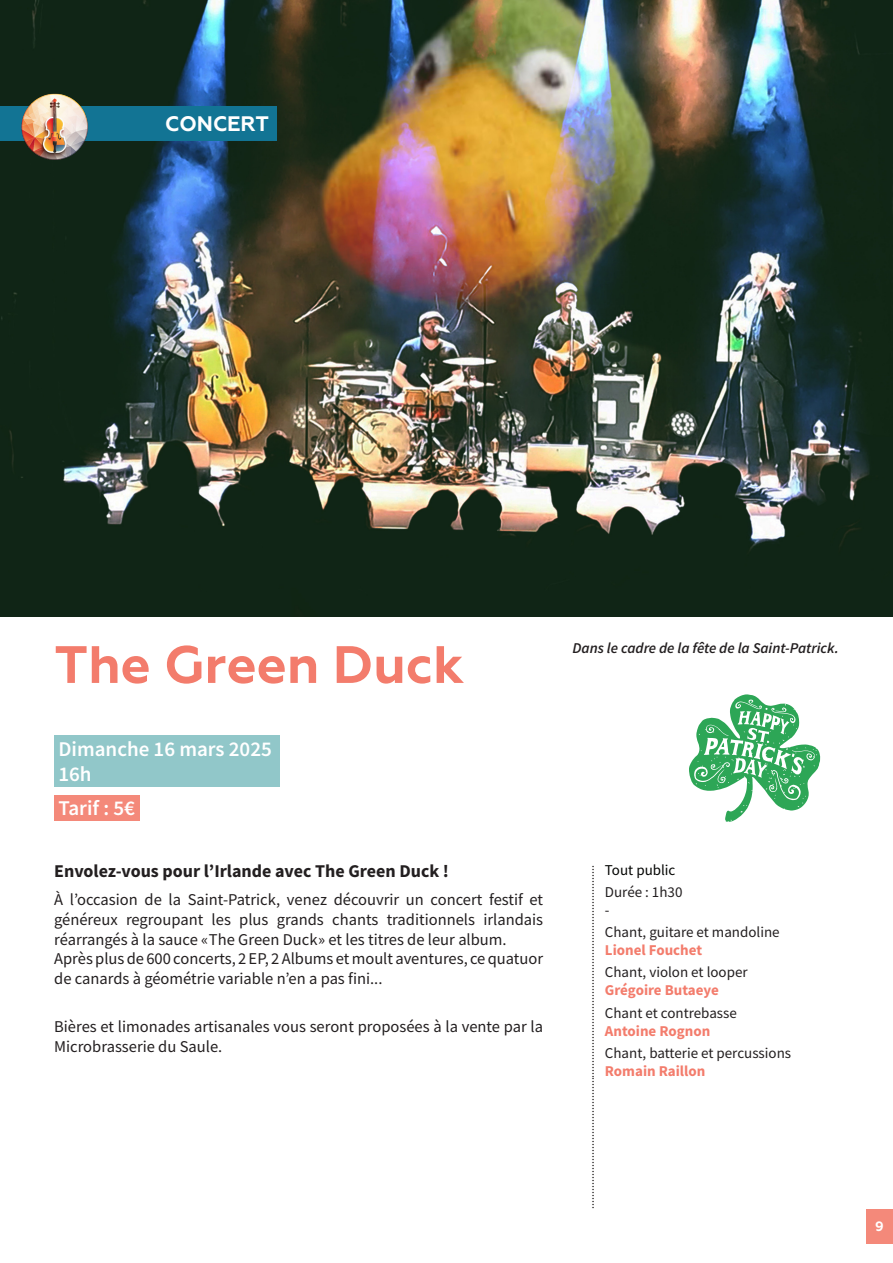
<style>
.page{position:relative;width:893px;height:1263px;background:#fff}
.page>*{position:absolute;margin:0;border:0;box-sizing:border-box;transform-origin:0 0}
.t1{font:700 52.5px "Geometria";color:#f37c6c}
.t2{font:600 21px/25.2px "Source Sans Pro";color:#fff}
.t3{font:700 21px "Geometria";color:#fff}
.t4{font:700 18px "Source Sans Pro";color:#231f20}
.t5{font:16.5px/19.8px "Source Sans Pro";color:#231f20}
.t6{font:15px/18px "Source Sans Pro";color:#231f20}
.t7{font:italic 600 15px "Source Sans Pro";color:#231f20}
.t8{font:15px "Source Sans Pro";color:#040503}
.t9{font:700 13.5px "Geometria";color:#fff}
.t10{font:12px "Source Sans Pro";color:#231f20}
.s1{font-weight:700;color:#f37c6c}
</style>
<div class="page">
<img style="left:1px;top:0;width:892px;height:617px">
<div style="left:54px;top:795px;width:85px;height:26px;background:#f4897a"></div>
<div style="left:54px;top:736px;width:226px;height:51px;background:#91c7c9"></div>
<svg style="left:689px;top:694px;width:131px;height:128px"></svg>
<img style="left:0;top:0;width:1px;height:617px">
<div style="left:0;top:106px;width:276px;height:34px;background:#127494"></div>
<img style="left:21px;top:92px;width:68px;height:67px">
<div style="left:866px;top:1209px;width:27px;height:34px;background:#f4897a"></div>
<p class="t3" style="left:165px;top:112px;width:105px">CONCERT</p>
<p class="t1" style="left:54px;top:633px;width:412px">The Green Duck</p>
<p class="t7" style="left:572px;top:638px;width:268px">Dans le cadre de la fête de la Saint-Patrick.</p>
<p class="t2" style="left:58px;top:736px;width:215px">Dimanche 16 mars 2025<br>16h</p>
<p class="t2" style="left:58px;top:795px;width:78px">Tarif : 5€</p>
<p class="t4" style="left:54px;top:858px;width:396px">Envolez-vous pour l’Irlande avec The Green Duck !</p>
<p class="t5" style="left:54px;top:889px;width:490px;text-align:justify">À l’occasion de la Saint-Patrick, venez découvrir un concert festif et généreux regroupant les plus grands chants traditionnels irlandais réarrangés à la sauce «The Green Duck» et les titres de leur album.</p>
<p class="t5" style="left:54px;top:949px;width:490px">Après plus de 600 concerts, 2 EP, 2 Albums et moult aventures, ce quatuor de canards à géométrie variable n’en a pas fini...</p>
<p class="t5" style="left:54px;top:1017px;width:490px">Bières et limonades artisanales vous seront proposées à la vente par la<br>Microbrasserie du Saule.</p>
<p class="t10" style="left:582px;top:1209px;width:345px;rotate:-90deg">...................................................................................................................</p>
<p class="t8" style="left:605px;top:860px;width:72px">Tout public</p>
<p class="t6" style="left:605px;top:883px;width:79px">Durée : 1h30</p>
<p class="t6" style="left:605px;top:901px;width:6px">-</p>
<p class="t6" style="left:605px;top:923px;width:176px">Chant, guitare et mandoline<br><span class="s1">Lionel Fouchet</span></p>
<p class="t6" style="left:605px;top:963px;width:144px">Chant, violon et looper<br><span class="s1">Grégoire Butaeye</span></p>
<p class="t6" style="left:605px;top:1003px;width:133px">Chant et contrebasse<br><span class="s1">Antoine Rognon</span></p>
<p class="t6" style="left:605px;top:1044px;width:188px">Chant, batterie et percussions<br><span class="s1">Romain Raillon</span></p>
<p class="t9" style="left:875px;top:1218px;width:10px">9</p>
</div>
